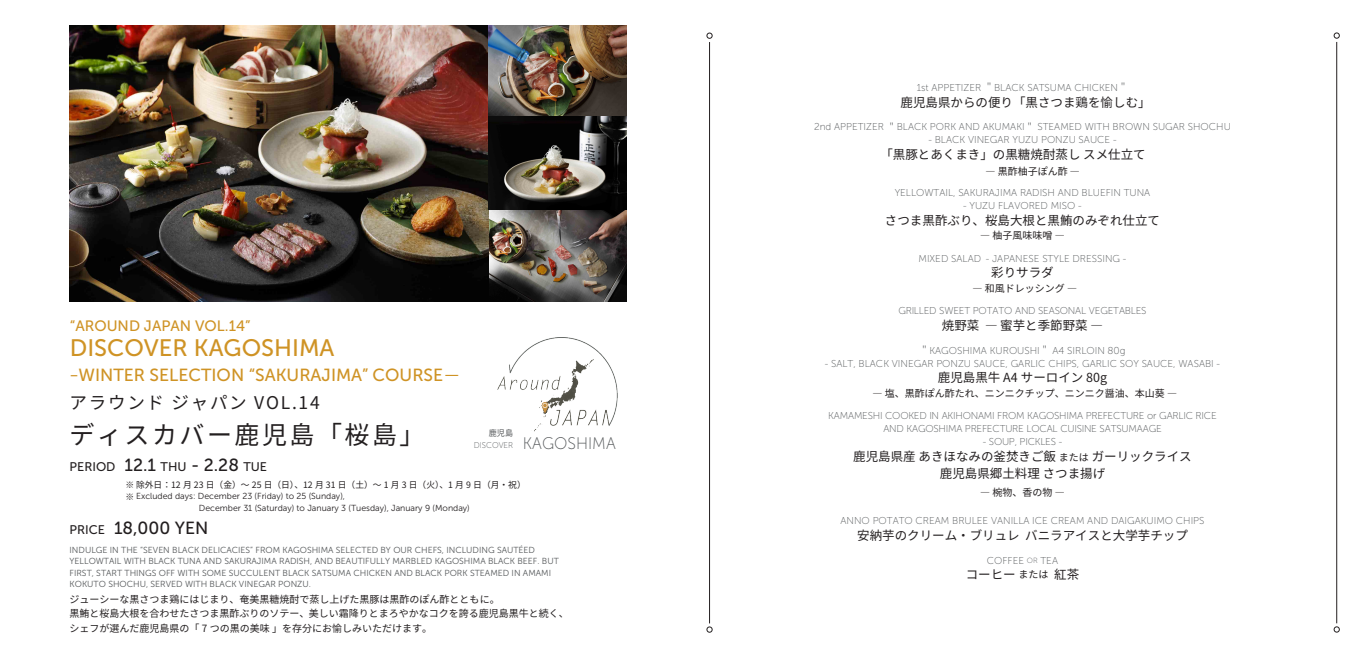
<style>
.page{position:relative;width:1368px;height:663px;background:#fff}
.page>*{position:absolute;margin:0;border:0;box-sizing:border-box;transform-origin:0 0}
.t1{font:25px "Noto Sans CJ Kjp";letter-spacing:.1em;color:#231f20}
.t2{font:23.75px "Museo Sans 500";color:#cf9325}
.t3{font:17.5px "Museo Sans 500";color:#cf9325}
.t4{font:17.5px "Noto Sans CJ Kjp";letter-spacing:.1em;color:#231f20}
.t5{font:17.5px "Museo Sans 500";color:#231f20}
.t6{font:16.75px "Museo Sans 100";color:#545759;scale:.96 1}
.t7{font:15px "Museo Sans 500";color:#cf9325}
.t8{font:12.5px/16.9px "Noto Sans CJ Kjp";color:#231f20;text-align:center}
.t9{font:12.5px "Museo Sans 500";color:#231f20}
.t10{font:10px "Museo Sans 100";color:#545759}
.t11{font:10px/14.5px "Noto Sans CJ Kjp";color:#231f20}
.t12{font:10px/13.1px "Museo Sans 100";letter-spacing:-.02em;color:#545759;text-align:center}
.t13{font:8.75px/11.2px "Museo Sans 300";color:#545759}
.t14{font:8.75px/11.2px "Museo Sans 300";color:#231f20}
.t15{font:8.75px "Noto Sans CJ Kjp";color:#231f20}
.t16{font:8.38px "Noto Sans CJ Kjp";color:#545759;scale:.96 1}
.s1{font-family:"Koz Go Pr 6 N"}
.s2{font-size:17.5px}
.s3{font-size:8.38px}
.s4{font-size:12.5px}
.s5{font-size:10px}
.s6{font-size:7.5px}
</style>
<div class="page">
<img style="left:70px;top:25px;width:556px;height:277px">
<svg style="left:706px;top:33px;width:6px;height:6px"></svg>
<svg style="left:706px;top:626px;width:6px;height:6px"></svg>
<hr style="left:709px;top:42px;width:1px;height:581px;background:#231f20">
<svg style="left:1333px;top:33px;width:6px;height:6px"></svg>
<svg style="left:1333px;top:626px;width:6px;height:6px"></svg>
<hr style="left:1336px;top:42px;width:1px;height:581px;background:#231f20">
<img style="left:498px;top:337px;width:119px;height:94px">
<h3 class="t7" style="left:70px;top:318px;width:182px">“AROUND JAPAN VOL.14”</h3>
<h2 class="t2" style="left:70px;top:335px;width:266px">DISCOVER KAGOSHIMA</h2>
<h3 class="t3" style="left:70px;top:366px;width:392px"><span class="s1">ｰ</span>WINTER SELECTION “SAKURAJIMA” COURSE<span class="s1">－</span></h3>
<h3 class="t4" style="left:70px;top:393px;width:252px">アラウンド ジャパン VOL.14</h3>
<h1 class="t1" style="left:70px;top:420px;width:357px">ディスカバー鹿児島「桜島」</h1>
<p class="t9" style="left:70px;top:459px;width:199px">PERIOD <span class="s2">12.1</span> THU <span class="s2">- 2.28</span> TUE</p>
<p class="t16" style="left:489px;top:428px;width:27px">鹿児島</p>
<h3 class="t6" style="left:474px;top:434px;width:149px"><span class="s3">DISCOVER</span> KAGOSHIMA</h3>
<p class="t15" style="left:125px;top:479px;width:402px">※ 除外日：12 月 23 日（金）～ 25 日（日）、12 月 31 日（土）～ 1 月 3 日（火）、1 月 9 日（月・祝）</p>
<p class="t14" style="left:199px;top:491px;width:272px;text-indent:-73px"><span class="s1">※</span> Excluded days: December 23 (Friday) to 25 (Sunday),<br>December 31 (Saturday) to January 3 (Tuesday), January 9 (Monday)</p>
<h3 class="t5" style="left:70px;top:518px;width:140px"><span class="s4">PRICE</span> 18,000 YEN</h3>
<p class="t13" style="left:70px;top:544px;width:491px">INDULGE IN THE “SEVEN BLACK DELICACIES” FROM KAGOSHIMA SELECTED BY OUR CHEFS, INCLUDING SAUTÉED YELLOWTAIL WITH BLACK TUNA AND SAKURAJIMA RADISH, AND BEAUTIFULLY MARBLED KAGOSHIMA BLACK BEEF. BUT FIRST, START THINGS OFF WITH SOME SUCCULENT BLACK SATSUMA CHICKEN AND BLACK PORK STEAMED IN AMAMI KOKUTO SHOCHU, SERVED WITH BLACK VINEGAR PONZU.</p>
<p class="t11" style="left:70px;top:592px;width:501px">ジューシーな黒さつま鶏にはじまり、奄美黒糖焼酎で蒸し上げた黒豚は黒酢のぽん酢とともに。<br>黒鮪と桜島大根を合わせたさつま黒酢ぶりのソテー、美しい霜降りとまろやかなコクを誇る鹿児島黒牛と続く、シェフが選んだ鹿児島県の「 7 つの黒の美味 」を存分にお愉しみいただけます。</p>
<p class="t10" style="left:917px;top:82px;width:213px">1st APPETIZER <span class="s1">＂</span>BLACK SATSUMA CHICKEN<span class="s1">＂</span></p>
<p class="t8" style="left:900px;top:94px;width:251px">鹿児島県からの便り「黒さつま鶏を愉しむ」</p>
<p class="t10" style="left:814px;top:122px;width:418px">2nd APPETIZER <span class="s1">＂</span>BLACK PORK AND AKUMAKI<span class="s1">＂</span> STEAMED WITH BROWN SUGAR SHOCHU</p>
<p class="t10" style="left:928px;top:135px;width:190px">- BLACK VINEGAR YUZU PONZU SAUCE -</p>
<p class="t8" style="left:880px;top:146px;width:279px">「黒豚とあくまき」の黒糖焼酎蒸し スメ仕立て　</p>
<p class="t11" style="left:965px;top:164px;width:116px"><sup>　</sup> ― 黒酢柚子ぽん酢 ―</p>
<p class="t10" style="left:895px;top:187px;width:257px">YELLOWTAIL, SAKURAJIMA RADISH AND BLUEFIN TUNA</p>
<p class="t10" style="left:963px;top:200px;width:120px">- YUZU FLAVORED MISO -</p>
<p class="t8" style="left:885px;top:212px;width:276px">さつま黒酢ぶり、桜島大根と黒鮪のみぞれ仕立て</p>
<p class="t11" style="left:980px;top:229px;width:86px">― 柚子風味味噌 ―</p>
<p class="t10" style="left:918px;top:253px;width:209px">MIXED SALAD - JAPANESE STYLE DRESSING -</p>
<p class="t8" style="left:991px;top:264px;width:64px">彩りサラダ</p>
<p class="t11" style="left:972px;top:281px;width:106px">― 和風ドレッシング ―</p>
<p class="t12" style="left:898px;top:304px;width:250px">GRILLED SWEET POTATO AND SEASONAL VEGETABLES</p>
<p class="t8" style="left:942px;top:317px;width:163px">焼野菜 ― 蜜芋と季節野菜 ―</p>
<p class="t10" style="left:919px;top:345px;width:208px"><span class="s1">＂</span>KAGOSHIMA KUROUSHI<span class="s1">＂</span> A4 SIRLOIN 80g</p>
<p class="t10" style="left:825px;top:358px;width:397px">- SALT, BLACK VINEGAR PONZU SAUCE, GARLIC CHIPS, GARLIC SOY SAUCE, WASABI -</p>
<p class="t8" style="left:938px;top:369px;width:171px">鹿児島黒牛 A4 サーロイン 80g</p>
<p class="t11" style="left:872px;top:386px;width:306px">― 塩、黒酢ぽん酢たれ、ニンニクチップ、ニンニク醤油、本山葵 ―</p>
<p class="t12" style="left:828px;top:409px;width:390px">KAMAMESHI COOKED IN AKIHONAMI FROM KAGOSHIMA PREFECTURE or GARLIC RICE<br>AND KAGOSHIMA PREFECTURE LOCAL CUISINE SATSUMAAGE</p>
<p class="t12" style="left:983px;top:435px;width:81px">- SOUP, PICKLES -</p>
<p class="t8" style="left:853px;top:448px;width:340px">鹿児島県産 あきほなみの釜焚きご飯 <span class="s5">または</span> ガーリックライス鹿児島県郷土料理 さつま揚げ</p>
<p class="t11" style="left:980px;top:485px;width:86px">― 椀物、香の物 ―</p>
<p class="t10" style="left:840px;top:515px;width:365px">ANNO POTATO CREAM BRULEE VANILLA ICE CREAM AND DAIGAKUIMO CHIPS</p>
<p class="t8" style="left:857px;top:527px;width:332px">安納芋のクリーム・ブリュレ バニラアイスと大学芋チップ</p>
<p class="t10" style="left:987px;top:555px;width:73px">COFFEE <span class="s6">OR</span> TEA</p>
<p class="t8" style="left:966px;top:566px;width:115px">コーヒー <span class="s5">または</span> 紅茶</p>
</div>
